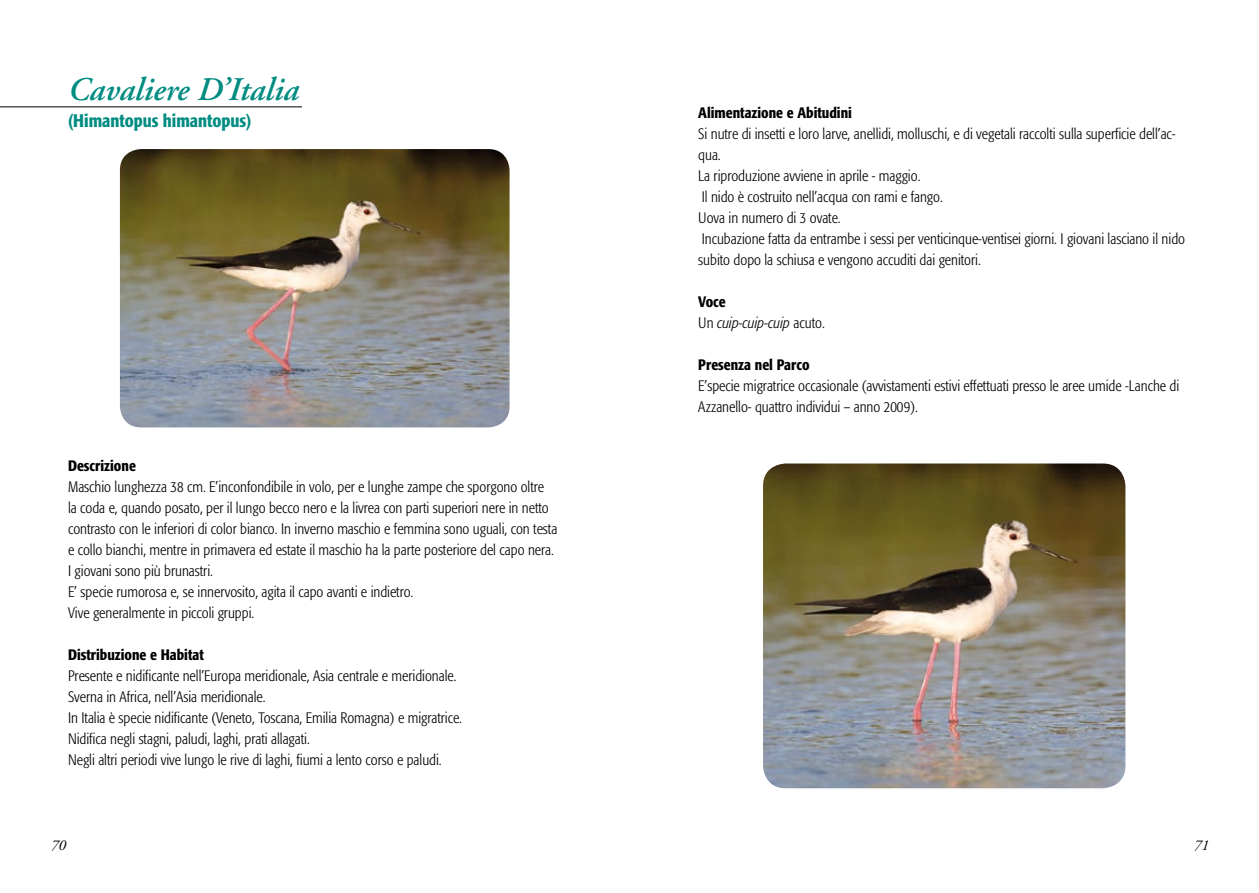
<style>
.page{position:relative;width:1259px;height:893px;background:#fff}
.page>*{position:absolute;margin:0;border:0;box-sizing:border-box;transform-origin:0 0}
.t1{font:italic 600 33px "Adobe Garamond";color:#008c81}
.t2{font:500 condensed 18px "Formata";color:#008c81}
.t3{font:300 condensed 15px/21px "Formata";color:#000}
.t4{font:500 condensed 15px "Formata";color:#000}
.t5{font:italic 300 condensed 15px/21px "Formata";color:#000}
.t6{font:italic 15px "Adobe Garamond Pro";color:#000}
.s1{font-weight:500;font-style:normal}
.s2{font-style:normal}
</style>
<div class="page">
<hr style="left:0;top:106px;width:302px;height:1px;background:#000">
<img style="left:120px;top:149px;width:389px;height:278px">
<img style="left:763px;top:463px;width:362px;height:325px">
<h1 class="t1" style="left:68px;top:72px;width:232px">Cavaliere D’Italia</h1>
<p class="t2" style="left:68px;top:110px;width:185px">(Himantopus himantopus)</p>
<p class="t4" style="left:68px;top:456px;width:69px">Descrizione</p>
<p class="t3" style="left:68px;top:476px;width:491px">Maschio lunghezza 38 cm. E’inconfondibile in volo, per e lunghe zampe che sporgono oltre<br>la coda e, quando posato, per il lungo becco nero e la livrea con parti superiori nere in netto contrasto con le inferiori di color bianco. In inverno maschio e femmina sono uguali, con testa e collo bianchi, mentre in primavera ed estate il maschio ha la parte posteriore del capo nera.<br>I giovani sono più brunastri.<br>E’ specie rumorosa e, se innervosito, agita il capo avanti e indietro.<br>Vive generalmente in piccoli gruppi.</p>
<p class="t4" style="left:68px;top:645px;width:137px">Distribuzione e Habitat</p>
<p class="t3" style="left:68px;top:665px;width:395px">Presente e nidificante nell’Europa meridionale, Asia centrale e meridionale.<br>Sverna in Africa, nell’Asia meridionale.<br>In Italia è specie nidificante (Veneto, Toscana, Emilia Romagna) e migratrice.<br>Nidifica negli stagni, paludi, laghi, prati allagati.<br>Negli altri periodi vive lungo le rive di laghi, fiumi a lento corso e paludi.</p>
<p class="t4" style="left:698px;top:104px;width:155px">Alimentazione e Abitudini</p>
<p class="t3" style="left:698px;top:124px;width:488px">Si nutre di insetti e loro larve, anellidi, molluschi, e di vegetali raccolti sulla superficie dell’ac&shy;qua.<br>La riproduzione avviene in aprile - maggio.<br>Il nido è costruito nell’acqua con rami e fango.<br>Uova in numero di 3 ovate.<br>Incubazione fatta da entrambe i sessi per venticinque-ventisei giorni. I giovani lasciano il nido subito dopo la schiusa e vengono accuditi dai genitori.</p>
<p class="t5" style="left:698px;top:292px;width:128px"><span class="s1">Voce<br></span><span class="s2">Un</span> cuip-cuip-cuip <span class="s2">acuto.</span></p>
<p class="t4" style="left:698px;top:356px;width:113px">Presenza nel Parco</p>
<p class="t3" style="left:698px;top:376px;width:482px">E’specie migratrice occasionale (avvistamenti estivi effettuati presso le aree umide -Lanche di<br>Azzanello- quattro individui – anno 2009).</p>
<p class="t6" style="left:51px;top:837px;width:16px">70</p>
<p class="t6" style="left:1194px;top:836px;width:16px">71</p>
</div>
